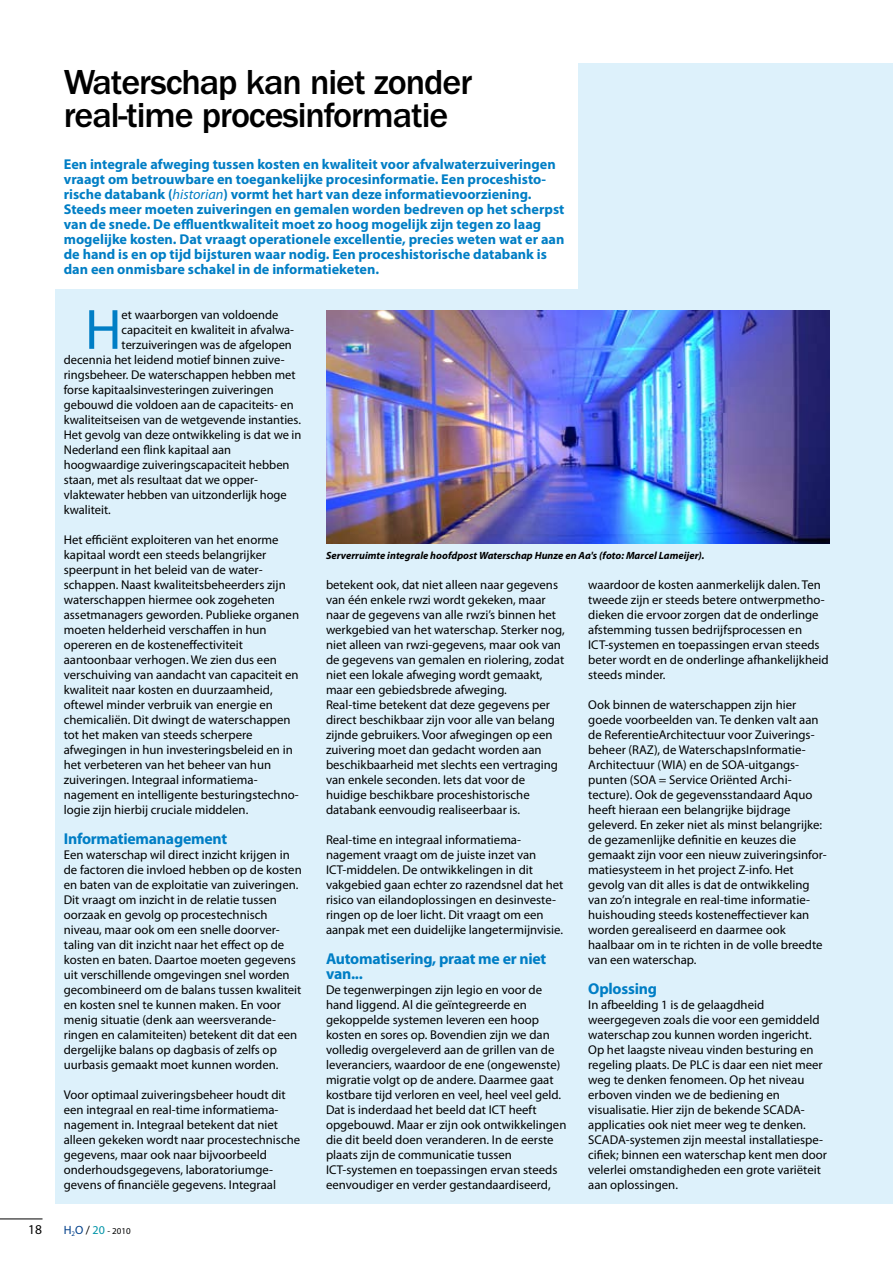
<style>
.page{position:relative;width:893px;height:1263px;background:#fff}
.page>*{position:absolute;margin:0;border:0;box-sizing:border-box;transform-origin:0 0}
.t1{font:57.3px "Myriad Pro";color:#007ec5}
.t2{font:500 36px/33px "ITC Franklin Gothic Std";letter-spacing:-.03em;color:#000}
.t3{font:700 15.75px/15px "Myriad Pro";letter-spacing:-.015em;color:#007ec5}
.t4{font:700 14.25px/15px "Myriad Pro";color:#007ec5}
.t5{font:13.5px "Myriad Pro";color:#000}
.t6{font:12.75px/15px "Myriad Pro";color:#000}
.t7{font:italic 700 10.5px "Myriad Pro";color:#000}
.t8{font:9px "Myriad Pro";color:#000}
.s1{font-weight:400;font-style:italic}
.s2{font-size:12px;color:#003f8a}
.s3{font-size:12px}
.s4{font-size:12px;color:#0094a8}
</style>
<div class="page">
<hr style="left:0;top:1219px;width:43px;height:1px;background:#000">
<div style="left:55px;top:64px;width:838px;height:1140px;background:#ddf1fb"></div>
<div style="left:0;top:0;width:578px;height:289px;background:#fff"></div>
<img style="left:326px;top:311px;width:503px;height:233px">
<h2 class="t2" style="left:64px;top:66px;width:410px">Waterschap kan niet zonder real-time procesinformatie</h2>
<p class="t4" style="left:64px;top:157px;width:502px">Een integrale afweging tussen kosten en kwaliteit voor afvalwaterzuiveringen vraagt om betrouwbare en toegankelijke procesinformatie. Een proceshisto&shy;rische databank (<span class="s1">historian</span>) vormt het hart van deze informatievoorziening.<br>Steeds meer moeten zuiveringen en gemalen worden bedreven op het scherpst van de snede. De effluentkwaliteit moet zo hoog mogelijk zijn tegen zo laag mogelijke kosten. Dat vraagt operationele excellentie, precies weten wat er aan de hand is en op tijd bijsturen waar nodig. Een proceshistorische databank is dan een onmisbare schakel in de informatieketen.</p>
<h1 class="t1" style="left:85px;top:298px;width:30px">H</h1>
<p class="t6" style="left:122px;top:307px;width:158px">et waarborgen van voldoende</p>
<p class="t6" style="left:122px;top:322px;width:174px">capaciteit en kwaliteit in afvalwa-</p>
<p class="t6" style="left:122px;top:337px;width:172px">terzuiveringen was de afgelopen</p>
<p class="t6" style="left:64px;top:352px;width:222px">decennia het leidend motief binnen zuive-</p>
<p class="t6" style="left:64px;top:367px;width:233px">ringsbeheer. De waterschappen hebben met</p>
<p class="t6" style="left:64px;top:382px;width:211px">forse kapitaalsinvesteringen zuiveringen</p>
<p class="t6" style="left:64px;top:397px;width:232px">gebouwd die voldoen aan de capaciteits- en</p>
<p class="t6" style="left:64px;top:412px;width:239px">kwaliteitseisen van de wetgevende instanties.</p>
<p class="t6" style="left:64px;top:427px;width:239px">Het gevolg van deze ontwikkeling is dat we in</p>
<p class="t6" style="left:64px;top:442px;width:169px">Nederland een flink kapitaal aan</p>
<p class="t6" style="left:64px;top:457px;width:227px">hoogwaardige zuiveringscapaciteit hebben</p>
<p class="t6" style="left:64px;top:472px;width:196px">staan, met als resultaat dat we opper-</p>
<p class="t6" style="left:64px;top:487px;width:225px">vlaktewater hebben van uitzonderlijk hoge</p>
<p class="t6" style="left:64px;top:502px;width:49px">kwaliteit.</p>
<p class="t6" style="left:64px;top:532px;width:237px">Het efficiënt exploiteren van het enorme kapitaal wordt een steeds belangrijker speerpunt in het beleid van de water&shy;schappen. Naast kwaliteitsbeheerders zijn waterschappen hiermee ook zogeheten assetmanagers geworden. Publieke organen moeten helderheid verschaffen in hun opereren en de kosteneffectiviteit aantoonbaar verhogen. We zien dus een verschuiving van aandacht van capaciteit en kwaliteit naar kosten en duurzaamheid, oftewel minder verbruik van energie en chemicaliën. Dit dwingt de waterschappen tot het maken van steeds scherpere afwegingen in hun investeringsbeleid en in het verbeteren van het beheer van hun zuiveringen. I ntegraal informatiema&shy;nagement en intelligente besturingstechno&shy;logie zijn hierbij cruciale middelen.</p>
<p class="t3" style="left:64px;top:831px;width:165px">Informatiemanagement</p>
<p class="t6" style="left:64px;top:847px;width:239px">Een waterschap wil direct inzicht krijgen in de factoren die invloed hebben op de kosten en baten van de exploitatie van zuiveringen.<br>Dit vraagt om inzicht in de relatie tussen oorzaak en gevolg op procestechnisch niveau, maar ook om een snelle doorver&shy;taling van dit inzicht naar het effect op de kosten en baten. Daartoe moeten gegevens uit verschillende omgevingen snel worden gecombineerd om de balans tussen kwaliteit en kosten snel te kunnen maken. En voor menig situatie (denk aan weersverande&shy;ringen en calamiteiten) betekent dit dat een dergelijke balans op dagbasis of zelfs op uurbasis gemaakt moet kunnen worden.</p>
<p class="t6" style="left:64px;top:1087px;width:238px">Voor optimaal zuiveringsbeheer houdt dit een integraal en real-time informatiema&shy;nagement in. I ntegraal betekent dat niet alleen gekeken wordt naar procestechnische gegevens, maar ook naar bijvoorbeeld onderhoudsgegevens, laboratoriumge&shy;gevens of financiële gegevens. I ntegraal</p>
<p class="t7" style="left:326px;top:549px;width:380px">Serverruimte integrale hoofdpost Waterschap Hunze en Aa's (foto: Marcel Lameijer).</p>
<p class="t6" style="left:326px;top:577px;width:240px">betekent ook, dat niet alleen naar gegevens van één enkele rwzi wordt gekeken, maar naar de gegevens van alle rwzi’s binnen het werkgebied van het waterschap. Sterker nog, niet alleen van rwzi-gegevens, maar ook van de gegevens van gemalen en riolering, zodat niet een lokale afweging wordt gemaakt, maar een gebiedsbrede afweging.<br>Real-time betekent dat deze gegevens per direct beschikbaar zijn voor alle van belang zijnde gebruikers. Voor afwegingen op een zuivering moet dan gedacht worden aan beschikbaarheid met slechts een vertraging van enkele seconden. Iets dat voor de huidige beschikbare proceshistorische databank eenvoudig realiseerbaar is.</p>
<p class="t6" style="left:326px;top:832px;width:239px">Real-time en integraal informatiema&shy;nagement vraagt om de juiste inzet van ICT-middelen. De ontwikkelingen in dit vakgebied gaan echter zo razendsnel dat het risico van eilandoplossingen en desinveste&shy;ringen op de loer licht. Dit vraagt om een aanpak met een duidelijke langetermijnvisie.</p>
<p class="t3" style="left:326px;top:951px;width:222px">Automatisering, praat me er niet van...</p>
<p class="t6" style="left:326px;top:982px;width:242px">De tegenwerpingen zijn legio en voor de hand liggend. Al die geïntegreerde en gekoppelde systemen leveren een hoop kosten en sores op. Bovendien zijn we dan volledig overgeleverd aan de grillen van de leveranciers, waardoor de ene (ongewenste) migratie volgt op de andere. Daarmee gaat kostbare tijd verloren en veel, heel veel geld.<br>Dat is inderdaad het beeld dat ICT heeft opgebouwd. Maar er zijn ook ontwikkelingen die dit beeld doen veranderen. I n de eerste plaats zijn de communicatie tussen ICT-systemen en toepassingen ervan steeds eenvoudiger en verder gestandaardiseerd,</p>
<p class="t6" style="left:588px;top:577px;width:242px">waardoor de kosten aanmerkelijk dalen. Ten tweede zijn er steeds betere ontwerpmetho&shy;dieken die ervoor zorgen dat de onderlinge afstemming tussen bedrijfsprocessen en ICT-systemen en toepassingen ervan steeds beter wordt en de onderlinge afhankelijkheid steeds minder.</p>
<p class="t6" style="left:588px;top:697px;width:232px">Ook binnen de waterschappen zijn hier goede voorbeelden van. Te denken valt aan de ReferentieArchitectuur voor Zuiverings&shy;beheer (RAZ), de WaterschapsI nformatie-Architectuur (WIA) en de SOA-uitgangs&shy;punten (SOA</p>
<p class="t6" style="left:588px;top:772px;width:240px;text-indent:71px">= Service Oriënted Archi&shy;tecture). Ook de gegevensstandaard Aquo heeft hieraan een belangrijke bijdrage geleverd. En zeker niet als minst belangrijke: de gezamenlijke definitie en keuzes die gemaakt zijn voor een nieuw zuiveringsinfor&shy;matiesysteem in het project Z-info. Het gevolg van dit alles is dat de ontwikkeling van zo’n integrale en real-time informatie&shy;huishouding steeds kosteneffectiever kan worden gerealiseerd en daarmee ook haalbaar om in te richten in de volle breedte van een waterschap.</p>
<p class="t3" style="left:588px;top:981px;width:70px">Oplossing</p>
<p class="t6" style="left:588px;top:997px;width:236px">I n afbeelding 1 is de gelaagdheid weergegeven zoals die voor een gemiddeld waterschap zou kunnen worden ingericht.<br>Op het laagste niveau vinden besturing en regeling plaats. De PLC is daar een niet meer weg te denken fenomeen. Op het niveau erboven vinden we de bediening en visualisatie. H ier zijn de bekende SCADA</p>
<p class="t6" style="left:588px;top:1102px;width:219px;text-align:justify;text-indent:213px">- applicaties ook niet meer weg te denken.<br>SCADA</p>
<p class="t6" style="left:588px;top:1132px;width:240px;text-indent:38px">-systemen zijn meestal installatiespe&shy;cifiek; binnen een waterschap kent men door velerlei omstandigheden een grote variëteit aan oplossingen.</p>
<p class="t5" style="left:28px;top:1222px;width:15px">18</p>
<p class="t8" style="left:64px;top:1226px;width:68px"><span class="s2">H</span> <sub>2</sub><span class="s2">O</span> <span class="s3">/</span> <span class="s4">20</span> - 2010</p>
</div>
